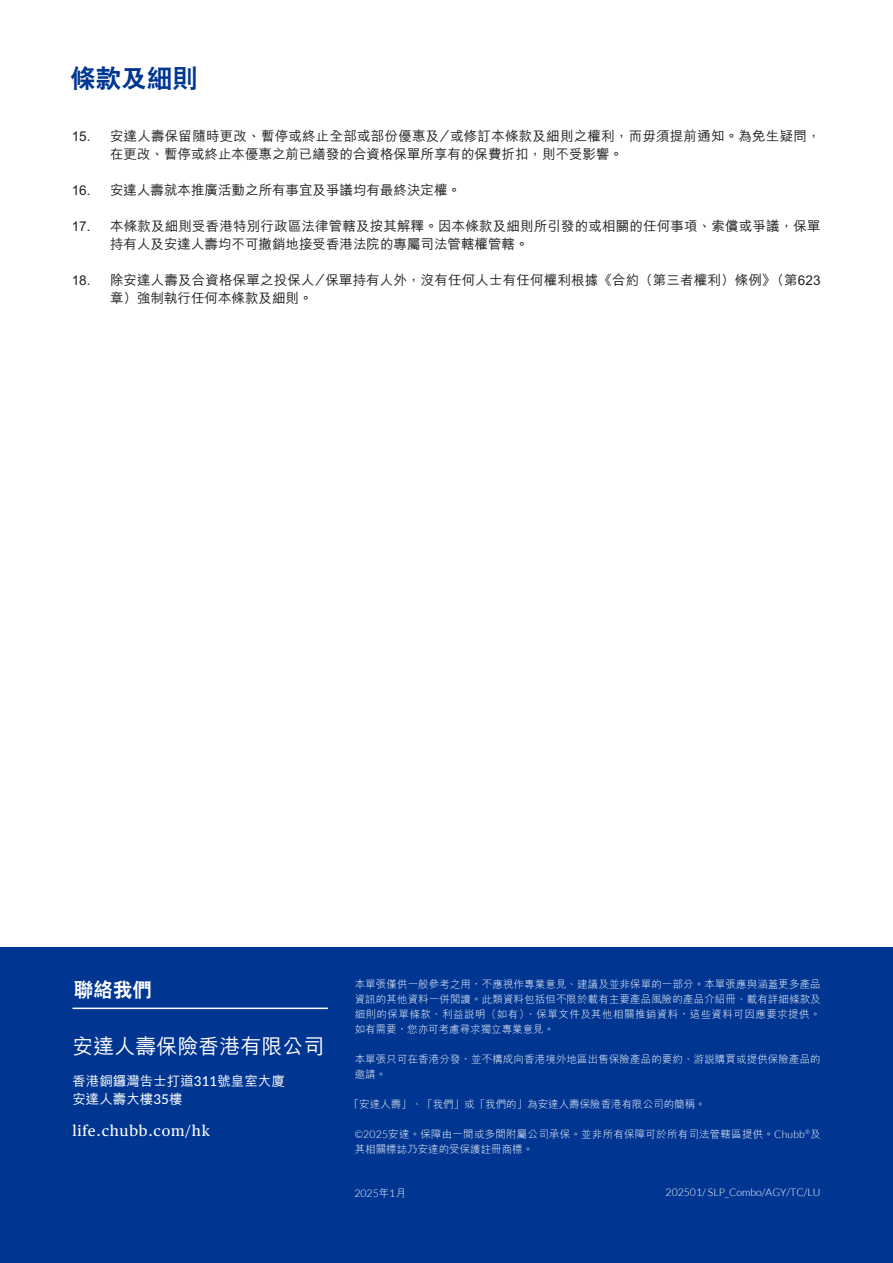
<style>
.page{position:relative;width:893px;height:1263px;background:#fff}
.page>*{position:absolute;margin:0;border:0;box-sizing:border-box;transform-origin:0 0}
.t1{font:800 25.5px "C Hei 2 HK";color:#003692}
.t2{font:500 21px "M Hei HK";color:#fff}
.t3{font:800 19.5px "C Hei 2 HK";color:#fff}
.t4{font:15px "Chubb Publico Text";letter-spacing:.05em;color:#fff}
.t5{font:500 13.5px/18px "M Hei HK";letter-spacing:.01em;color:#221f20}
.t6{font:500 13.5px/18px "M Hei HK";color:#fff}
.t7{font:300 10.5px/15px "M Hei HK";letter-spacing:.01em;color:#fff}
.t8{font:300 10.5px "Lato";color:#fff}
.s1{font-family:"Lato"}
.s2{font-family:"M Hei HK"}
</style>
<div class="page">
<div style="left:0;top:947px;width:893px;height:316px;background:#003692"></div>
<hr style="left:73px;top:1007px;width:255px;height:2px;background:#fff">
<h1 class="t1" style="left:70px;top:61px;width:129px">條款及細則</h1>
<p class="t5" style="left:110px;top:126px;width:712px;text-indent:-38px">15. 安達人壽保留隨時更改、暫停或終止全部或部份優惠及/或修訂本條款及細則之權利，而毋須提前通知。為免生疑問，在更改、暫停或終止本優惠之前已繕發的合資格保單所享有的保費折扣，則不受影響。</p>
<p class="t5" style="left:72px;top:180px;width:391px">16. 安達人壽就本推廣活動之所有事宜及爭議均有最終決定權。</p>
<p class="t5" style="left:110px;top:216px;width:712px;text-indent:-38px">17. 本條款及細則受香港特別行政區法律管轄及按其解釋。因本條款及細則所引發的或相關的任何事項、索償或爭議，保單持有人及安達人壽均不可撤銷地接受香港法院的專屬司法管轄權管轄。</p>
<p class="t5" style="left:110px;top:270px;width:712px;text-indent:-38px">18. 除安達人壽及合資格保單之投保人/保單持有人外，沒有任何人士有任何權利根據《合約（第三者權利）條例》（第623章）強制執行任何本條款及細則。</p>
<h3 class="t3" style="left:74px;top:976px;width:79px">聯絡我們</h3>
<h2 class="t2" style="left:72px;top:1031px;width:253px">安達人壽保險香港有限公司</h2>
<p class="t6" style="left:72px;top:1071px;width:214px">香港銅鑼灣告士打道<span class="s1">311</span>號皇室大廈安達人壽大樓<span class="s1">35</span>樓</p>
<h3 class="t4" style="left:72px;top:1120px;width:139px">life.chubb.com/hk</h3>
<p class="t7" style="left:355px;top:976px;width:468px;text-align:justify">本單張僅供一般參考之用，不應視作專業意見、建議及並非保單的一部分。本單張應與涵蓋更多產品資訊的其他資料一併閱讀。此類資料包括但不限於載有主要產品風險的產品介紹冊、載有詳細條款及細則的保單條款、利益說明（如有）、保單文件及其他相關推銷資料，這些資料可因應要求提供。如有需要，您亦可考慮尋求獨立專業意見。</p>
<p class="t7" style="left:355px;top:1051px;width:468px">本單張只可在香港分發，並不構成向香港境外地區出售保險產品的要約、游說購買或提供保險產品的邀請。</p>
<p class="t7" style="left:349px;top:1096px;width:359px">「安達人壽」、「我們」或「我們的」為安達人壽保險香港有限公司的簡稱。</p>
<p class="t7" style="left:355px;top:1126px;width:467px"><span class="s1">©2025</span>安達。保障由一間或多間附屬公司承保。並非所有保障可於所有司法管轄區提供。<span class="s1">Chubb</span><sup>®</sup>及其相關標誌乃安達的受保護註冊商標。</p>
<p class="t8" style="left:666px;top:1187px;width:157px">202501/ SLP_Combo/AGY/TC/LU</p>
<p class="t8" style="left:354px;top:1187px;width:53px">2025<span class="s2">年</span>1<span class="s2">月</span></p>
</div>
